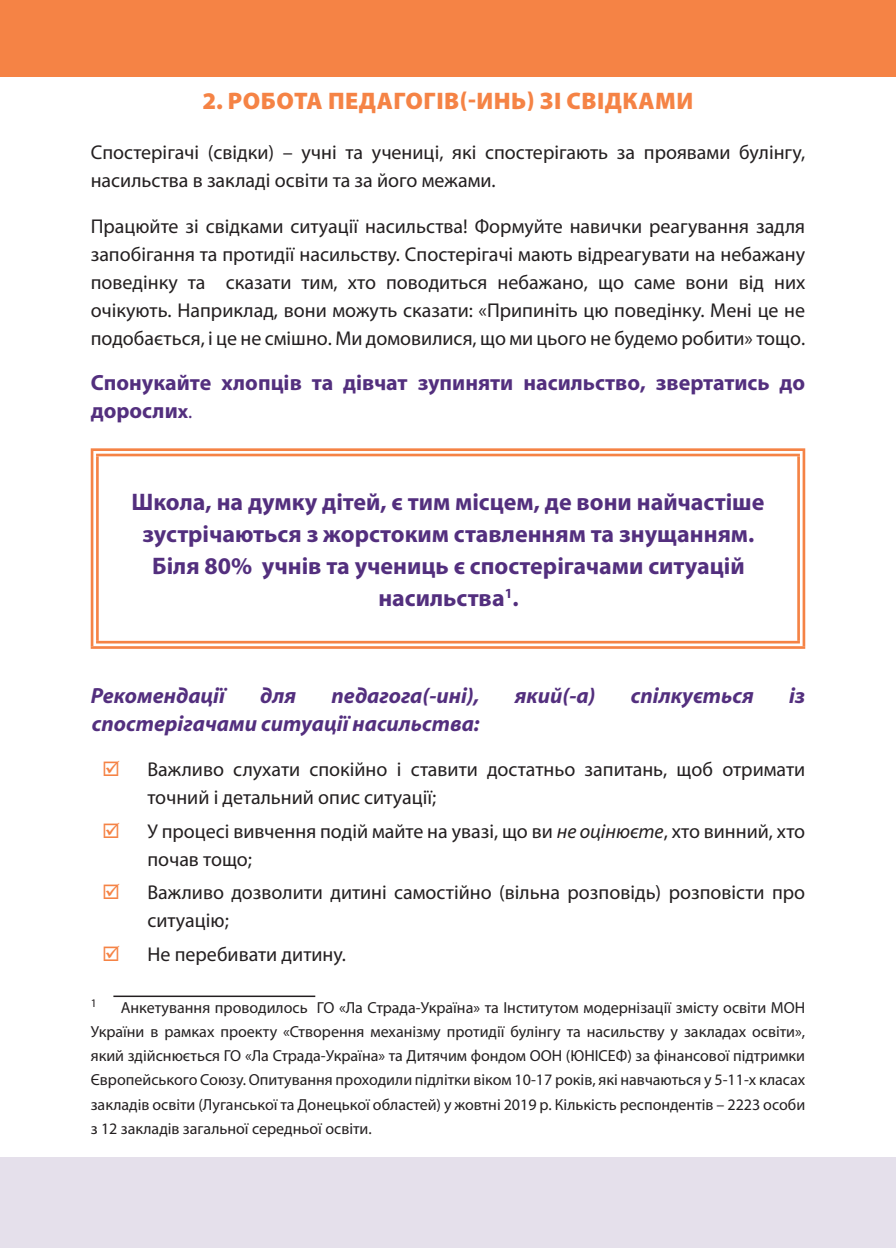
<style>
.page{position:relative;width:896px;height:1248px;background:#fff}
.page>*{position:absolute;margin:0;border:0;box-sizing:border-box;transform-origin:0 0}
.text_Bold{font:700 24px/32px "Myriad Pro";color:#532f7e;text-align:center}
.Заглдовок_2{font:900 24px "Myriad Pro";letter-spacing:.02em;color:#f58345}
.text_Bold_It{font:italic 700 22px "Myriad Pro";color:#532f7e}
.text{font:700 22px/28px "Myriad Pro";color:#532f7e}
.text-2{font:20px/28px "Myriad Pro";color:#231f20}
.Сноска{font:16px/24px "Myriad Pro";color:#231f20;text-align:justify}
.Сноска-2{font:11.6px "Myriad Pro";color:#231f20}
.s1{font-size:20px}
.s2{font-weight:400;font-size:20px}
.s3{font-style:italic}
</style>
<div class="page">
<div style="left:0;top:0;width:896px;height:77px;background:#f58345"></div>
<svg style="left:93px;top:456px;width:1px;height:184px"></svg>
<svg style="left:93px;top:640px;width:707px;height:6px"></svg>
<hr style="left:91px;top:448px;width:714px;height:3px;background:#f58345">
<hr style="left:96px;top:453px;width:704px;height:3px;background:#f58345">
<hr style="left:91px;top:451px;width:2px;height:195px;background:#f58345">
<hr style="left:96px;top:456px;width:3px;height:184px;background:#f58345">
<hr style="left:797px;top:456px;width:3px;height:184px;background:#f58345">
<hr style="left:802px;top:451px;width:3px;height:195px;background:#f58345">
<hr style="left:96px;top:640px;width:704px;height:3px;background:#f58345">
<hr style="left:91px;top:646px;width:714px;height:2px;background:#f58345">
<div style="left:0;top:1157px;width:896px;height:90px;background:#e5e0eb"></div>
<hr style="left:113px;top:995px;width:202px;height:1px;background:#231f20">
<p class="Заглдовок_2" style="left:202px;top:87px;width:492px">2. РОБОТА ПЕДАГОГІВ(-ИНЬ) ЗІ СВІДКАМИ</p>
<p class="text-2" style="left:91px;top:139px;width:716px">Спостерігачі (свідки) – учні та учениці, які спостерігають за проявами булінгу, насильства в закладі освіти та за його межами.</p>
<p class="text-2" style="left:91px;top:212px;width:716px;text-align:justify">Працюйте зі свідками ситуації насильства! Формуйте навички реагування задля запобігання та протидії насильству. Спостерігачі мають відреагувати на небажану поведінку та сказати тим, хто поводиться небажано, що саме вони від них очікують. Наприклад, вони можуть сказати: «Припиніть цю поведінку. Мені це не подобається, і це не смішно. Ми домовилися, що ми цього не будемо робити» тощо.</p>
<p class="text" style="left:91px;top:368px;width:716px">Спонукайте хлопців та дівчат зупиняти насильство, звертатись до доросли<span class="s1">х</span><span class="s2">.</span></p>
<p class="text_Bold" style="left:131px;top:486px;width:634px">Школа, на думку дітей, є тим місцем, де вони найчастіше зустрічаються з жорстоким ставленням та знущанням.<br>Біля 80% учнів та учениць є спостерігачами ситуацій насильства<sup>1</sup>.</p>
<p class="text_Bold_It" style="left:91px;top:683px;width:136px">Рекомендації</p>
<p class="text_Bold_It" style="left:260px;top:683px;width:37px">для</p>
<p class="text_Bold_It" style="left:331px;top:683px;width:150px">педагога(-ині),</p>
<p class="text_Bold_It" style="left:515px;top:683px;width:82px">який(-а)</p>
<p class="text_Bold_It" style="left:631px;top:683px;width:124px">спілкується</p>
<p class="text_Bold_It" style="left:789px;top:683px;width:18px">із</p>
<p class="text_Bold_It" style="left:92px;top:711px;width:389px">спостерігачами ситуації насильства:</p>
<p class="text-2" style="left:147px;top:755px;width:659px">Важливо слухати спокійно і ставити достатньо запитань, щоб отримати точний і детальний опис ситуації;</p>
<p class="text-2" style="left:147px;top:817px;width:659px">У процесі вивчення подій майте на увазі, що ви <span class="s3">не оцінюєте</span>, хто винний, хто почав тощо;</p>
<p class="text-2" style="left:147px;top:879px;width:659px">Важливо дозволити дитині самостійно (вільна розповідь) розповісти про ситуацію;</p>
<p class="text-2" style="left:147px;top:940px;width:200px">Не перебивати дитину.</p>
<p class="Сноска-2" style="left:91px;top:996px;width:7px">1</p>
<p class="Сноска" style="left:91px;top:996px;width:716px;text-indent:30px">Анкетування проводилось ГО «Ла Страда-Україна» та Інститутом модернізації змісту освіти МОН України в рамках проекту «Створення механізму протидії булінгу та насильству у закладах освіти», який здійснюється ГО «Ла Страда-Україна» та Дитячим фондом ООН (ЮНІСЕФ) за фінансової підтримки Європейського Союзу. Опитування проходили підлітки віком 10-17 років, які навчаються у 5-11-х класах закладів освіти (Луганської та Донецької областей) у жовтні 2019 р. Кількість респондентів – 2223 особи з 12 закладів загальної середньої освіти.</p>
</div>
